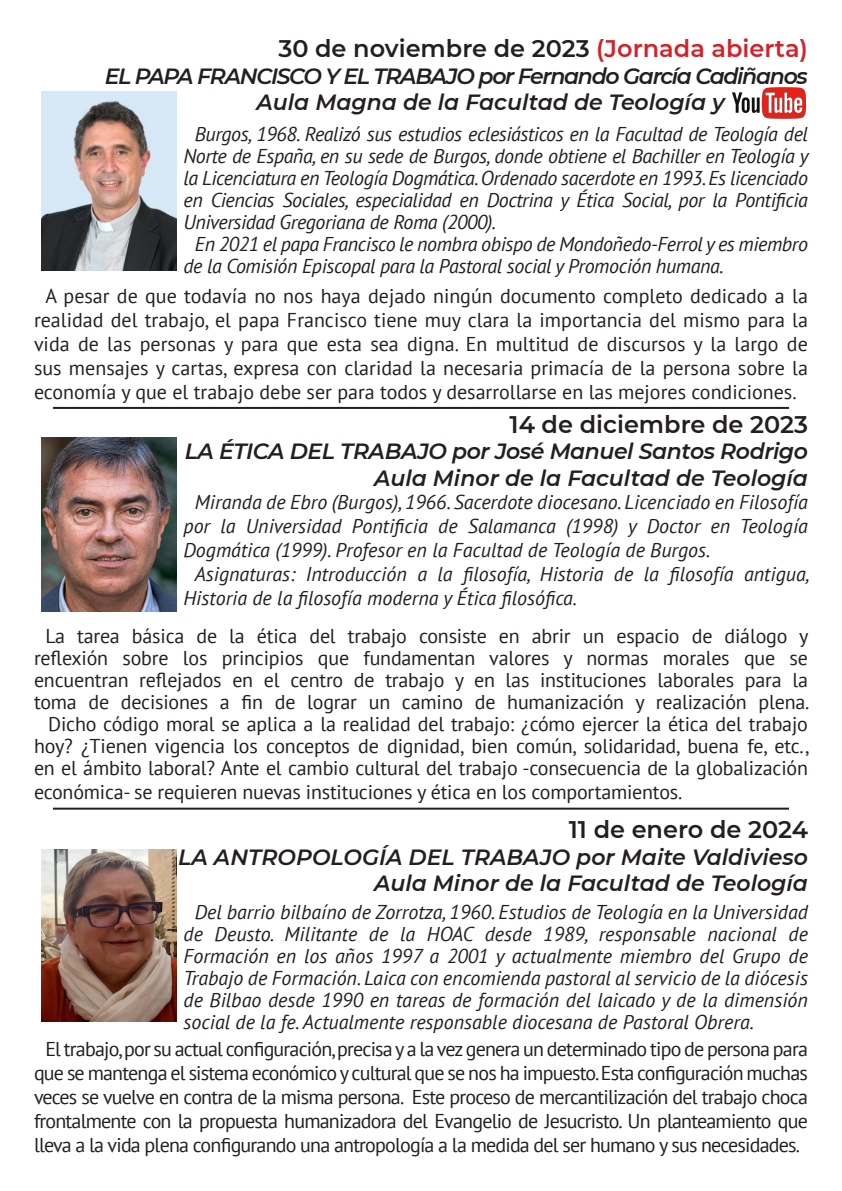
<style>
.page{position:relative;width:842px;height:1191px;background:#fff}
.page>*{position:absolute;margin:0;border:0;box-sizing:border-box;transform-origin:0 0}
.t1{font:600 24px "Montserrat";color:#231f20}
.t2{font:italic 600 22px "Montserrat";color:#231f20}
.t3{font:italic 600 22px "Montserrat";letter-spacing:-.06em;color:#231f20}
.t4{font:italic 600 22px "Montserrat";letter-spacing:-.02em;color:#231f20}
.t5{font:italic 20px/22px "PT Sans";color:#231f20;text-align:justify}
.t6{font:20px/22px "PT Sans";letter-spacing:-.01em;color:#231f20;text-align:center}
.t7{font:20px/24px "PT Sans";letter-spacing:-.04em;color:#231f20;text-align:center}
.t8{font:italic 20px/22px "PT Sans";letter-spacing:-.02em;color:#231f20}
.s1{color:#d1232a}
.s2{color:#fff}
</style>
<div class="page">
<img style="left:41px;top:91px;width:135px;height:179px">
<hr style="left:53px;top:407px;width:736px;height:2px;background:#231f20">
<hr style="left:53px;top:807px;width:736px;height:2px;background:#231f20">
<img style="left:41px;top:437px;width:135px;height:174px">
<img style="left:41px;top:850px;width:135px;height:172px">
<img style="left:733px;top:87px;width:72px;height:31px">
<p class="t1" style="left:278px;top:32px;width:531px">30 de noviembre de 2023 <span class="s1">(Jornada abierta)</span></p>
<p class="t3" style="left:105px;top:60px;width:705px">EL PAPA FRANCISCO Y EL TRABAJO por Fernando García Cadiñanos</p>
<p class="t2" style="left:257px;top:87px;width:553px">Aula Magna de la Facultad de Teología y <span class="s2">_______</span></p>
<p class="t5" style="left:184px;top:122px;width:626px;text-indent:11px">Burgos, 1968. Realizó sus estudios eclesiásticos en la Facultad de Teología del Norte de España, en su sede de Burgos, donde obtiene el Bachiller en Teología y la Licenciatura en Teología Dogmática. Ordenado sacerdote en 1993. Es licenciado en Ciencias Sociales, especialidad en Doctrina y Ética Social, por la Pontificia Universidad Gregoriana de Roma (2000).</p>
<p class="t8" style="left:184px;top:232px;width:626px;text-indent:11px">En 2021 el papa Francisco le nombra obispo de Mondoñedo-Ferrol y es miembro de la Comisión Episcopal para la Pastoral social y Promoción humana.</p>
<p class="t6" style="left:34px;top:283px;width:775px;line-height:24px">A pesar de que todavía no nos haya dejado ningún documento completo dedicado a la realidad del trabajo, el papa Francisco tiene muy clara la importancia del mismo para la vida de las personas y para que esta sea digna. En multitud de discursos y la largo de sus mensajes y cartas, expresa con claridad la necesaria primacía de la persona sobre la economía y que el trabajo debe ser para todos y desarrollarse en las mejores condiciones.</p>
<p class="t1" style="left:510px;top:407px;width:300px">14 de diciembre de 2023</p>
<p class="t4" style="left:185px;top:436px;width:625px">LA ÉTICA DEL TRABAJO por José Manuel Santos Rodrigo</p>
<p class="t2" style="left:374px;top:462px;width:435px">Aula Minor de la Facultad de Teología</p>
<p class="t5" style="left:184px;top:490px;width:626px;line-height:24px;text-indent:11px">Miranda de Ebro (Burgos), 1966. Sacerdote diocesano. Licenciado en Filosofía por la Universidad Pontificia de Salamanca (1998) y Doctor en Teología Dogmática (1999). Profesor en la Facultad de Teología de Burgos.</p>
<p class="t5" style="left:184px;top:562px;width:628px;line-height:24px;text-indent:11px">Asignaturas: Introducción a la filosofía, Historia de la filosofía antigua,<br>Historia de la filosofía moderna y Ética filosófica.</p>
<p class="t6" style="left:34px;top:625px;width:777px;text-align:right">La tarea básica de la ética del trabajo consiste en abrir un espacio de diálogo y reflexión sobre los principios que fundamentan valores y normas morales que se encuentran reflejados en el centro de trabajo y en las instituciones laborales para la toma de decisiones a fin de lograr un camino de humanización y realización plena.<br>Dicho código moral se aplica a la realidad del trabajo: ¿cómo ejercer la ética del trabajo hoy? ¿Tienen vigencia los conceptos de dignidad, bien común, solidaridad, buena fe, etc., en el ámbito laboral? Ante el cambio cultural del trabajo -consecuencia de la globalización</p>
<p class="t6" style="left:34px;top:781px;width:650px">económica- se requieren nuevas instituciones y ética en los comportamientos.</p>
<p class="t1" style="left:569px;top:812px;width:241px">11 de enero de 2024</p>
<p class="t2" style="left:178px;top:841px;width:631px">LA ANTROPOLOGÍA DEL TRABAJO por Maite Valdivieso</p>
<p class="t2" style="left:374px;top:867px;width:435px">Aula Minor de la Facultad de Teología</p>
<p class="t5" style="left:184px;top:900px;width:626px;text-indent:11px">Del barrio bilbaíno de Zorrotza, 1960. Estudios de Teología en la Universidad de Deusto. Militante de la HOAC desde 1989, responsable nacional de Formación en los años 1997 a 2001 y actualmente miembro del Grupo de Trabajo de Formación. Laica con encomienda pastoral al servicio de la diócesis de Bilbao desde 1990 en tareas de formación del laicado y de la dimensión social de la fe. Actualmente responsable diocesana de Pastoral Obrera.</p>
<p class="t7" style="left:34px;top:1036px;width:775px">El trabajo, por su actual configuración, precisa y a la vez genera un determinado tipo de persona para que se mantenga el sistema económico y cultural que se nos ha impuesto. Esta configuración muchas veces se vuelve en contra de la misma persona. Este proceso de mercantilización del trabajo choca frontalmente con la propuesta humanizadora del Evangelio de Jesucristo. Un planteamiento que lleva a la vida plena configurando una antropología a la medida del ser humano y sus necesidades.</p>
</div>
